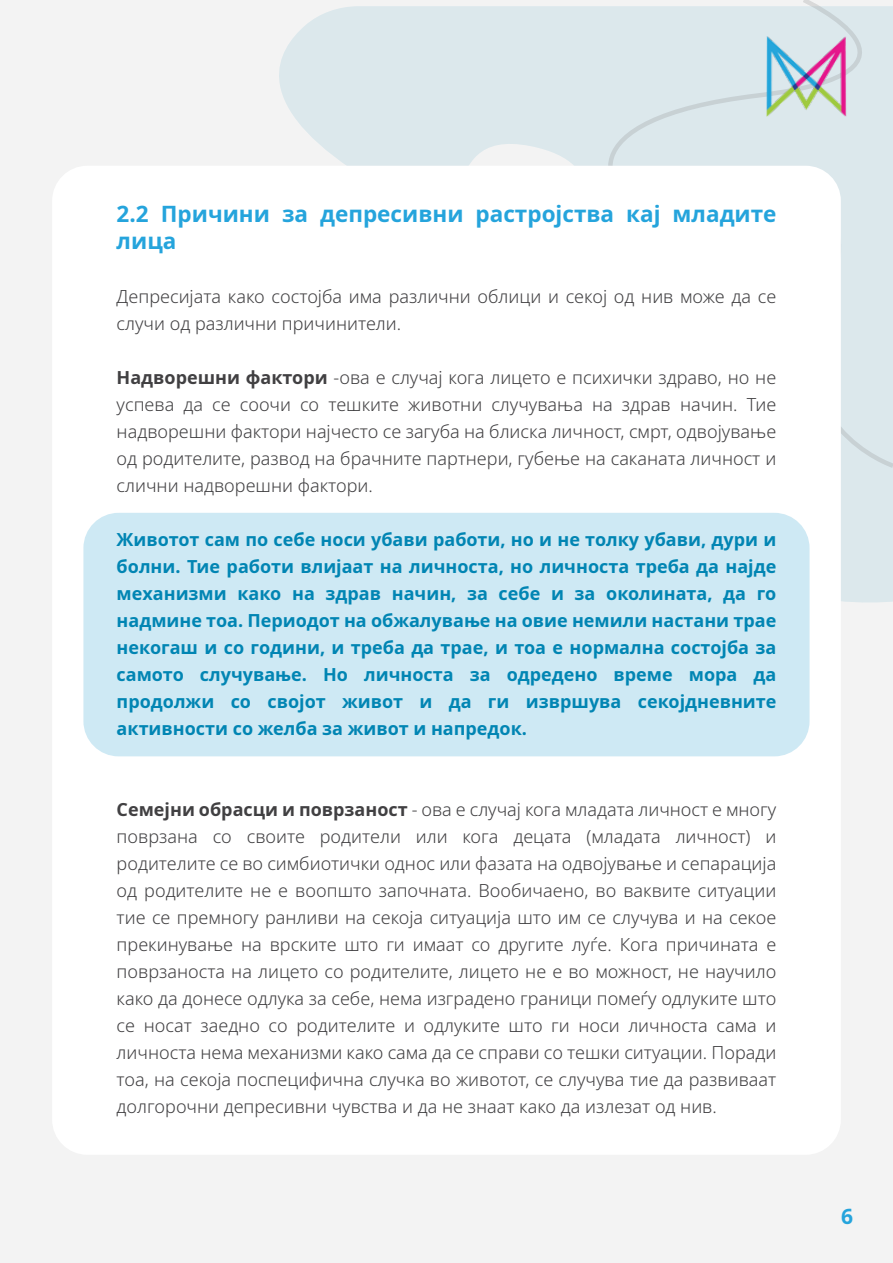
<style>
.page{position:relative;width:893px;height:1263px;background:#f3f3f3}
.page>*{position:absolute;margin:0;border:0;box-sizing:border-box;transform-origin:0 0}
.t1{font:700 22.5px/27px "Noto Sans";color:#25a4dc}
.t2{font:700 21px "Noto Sans";color:#25a4dc}
.t3{font:300 18px/27px "Noto Sans";color:#414042;text-align:justify}
.t4{font:700 18px/27px "Noto Sans";color:#0185b3;text-align:justify}
.s1{font-weight:700}
</style>
<div class="page">
<svg style="left:279px;top:6px;width:614px;height:596px;background:#dee9ec"></svg>
<div style="left:608px;top:0;width:285px;height:468px;background:#dce8ec"></div>
<div style="left:52px;top:166px;width:789px;height:989px;background:#fff;border-radius:35px"></div>
<div style="left:83px;top:513px;width:726px;height:243px;background:#cee9f4;border-radius:35px"></div>
<img style="left:766px;top:35px;width:82px;height:82px">
<p class="t1" style="left:117px;top:200px;width:661px">2.2 Причини за депресивни растројства кај младите лица</p>
<p class="t3" style="left:117px;top:283px;width:661px">Депресијата како состојба има различни облици и секој од нив може да се случи од различни причинители.</p>
<p class="t3" style="left:117px;top:364px;width:661px"><span class="s1">Надворешни фактори</span> -ова е случај кога лицето е психички здраво, но не успева да се соочи со тешките животни случувања на здрав начин. Тие надворешни фактори најчесто се загуба на блиска личност, смрт, одвојување од родителите, развод на брачните партнери, губење на саканата личност и слични надворешни фактори.</p>
<p class="t4" style="left:117px;top:526px;width:661px">Животот сам по себе носи убави работи, но и не толку убави, дури и болни. Тие работи влијаат на личноста, но личноста треба да најде механизми како на здрав начин, за себе и за околината, да го надмине тоа. Периодот на обжалување на овие немили настани трае некогаш и со години, и треба да трае, и тоа е нормална состојба за самото случување. Но личноста за одредено време мора да продолжи со својот живот и да ги извршува секојдневните активности со желба за живот и напредок.</p>
<p class="t3" style="left:117px;top:796px;width:661px"><span class="s1">Семејни обрасци и поврзаност</span> - ова е случај кога младата личност е многу поврзана со своите родители или кога децата (младата личност) и родителите се во симбиотички однос или фазата на одвојување и сепарација од родителите не е воопшто започната. Вообичаено, во ваквите ситуации тие се премногу ранливи на секоја ситуација што им се случува и на секое прекинување на врските што ги имаат со другите луѓе. Кога причината е поврзаноста на лицето со родителите, лицето не е во можност, не научило како да донесе одлука за себе, нема изградено граници помеѓу одлуките што се носат заедно со родителите и одлуките што ги носи личноста сама и личноста нема механизми како сама да се справи со тешки ситуации. Поради тоа, на секоја поспецифична случка во животот, се случува тие да развиваат долгорочни депресивни чувства и да не знаат како да излезат од нив.</p>
<p class="t2" style="left:841px;top:1201px;width:14px">6</p>
</div>
